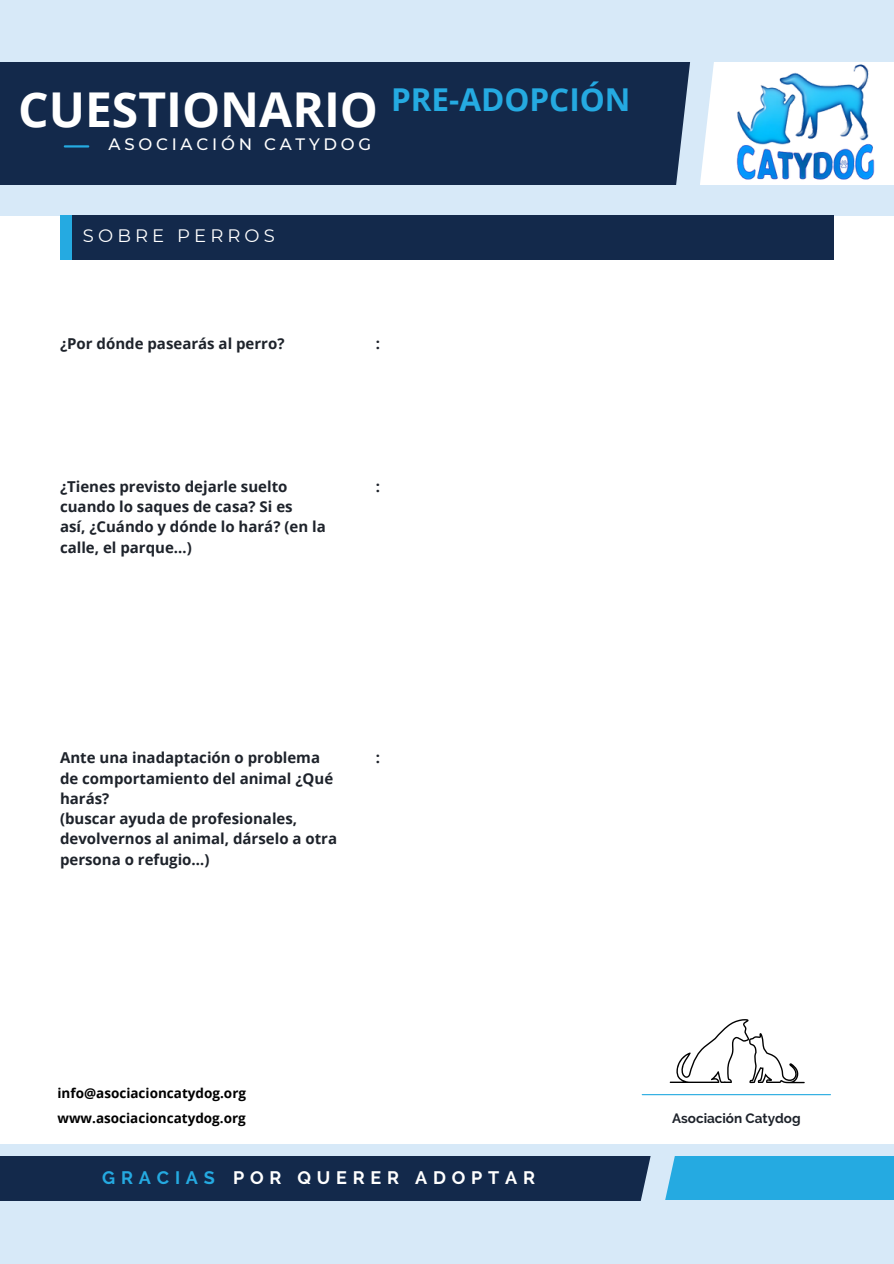
<style>
.page{position:relative;width:894px;height:1264px;background:#fff}
.page>*{position:absolute;margin:0;border:0;box-sizing:border-box;transform-origin:0 0}
.t1{font:700 48px "Open Sans";color:#fff}
.t2{font:700 31.5px "Open Sans";color:#25aae1}
.t3{font:700 18px "Raleway";letter-spacing:.32em;color:#fff}
.t4{font:18px "Montserrat";letter-spacing:.23em;color:#fff}
.t5{font:700 18px "Raleway";letter-spacing:.32em;color:#25aae1}
.t6{font:500 16.5px "Montserrat";letter-spacing:.23em;color:#fff}
.t7{font:700 15px/20.2px "Open Sans";color:#1e232b}
.t8{font:700 13.5px "Open Sans";color:#000}
.t9{font:700 13.5px "Raleway";color:#1e232b}
</style>
<div class="page">
<div style="left:0;top:0;width:893px;height:216px;background:#d7e9f8"></div>
<div style="left:0;top:62px;width:694px;height:123px;background:#13294b"></div>
<hr style="left:65px;top:145px;width:23px;height:2px;background:#25aae1">
<div style="left:0;top:1143px;width:893px;height:120px;background:#d7e9f8"></div>
<div style="left:0;top:1155px;width:656px;height:45px;background:#13294b"></div>
<div style="left:653px;top:1155px;width:240px;height:44px;background:#25aae1"></div>
<hr style="left:642px;top:1094px;width:188px;height:1px;background:#25aae1">
<div style="left:60px;top:216px;width:18px;height:44px;background:#25aae1"></div>
<div style="left:72px;top:216px;width:761px;height:44px;background:#13294b"></div>
<svg style="left:660px;top:62px;width:70px;height:154px"></svg>
<svg style="left:623px;top:1143px;width:68px;height:58px"></svg>
<img style="left:718px;top:62px;width:173px;height:132px">
<svg style="left:669px;top:1019px;width:135px;height:64px"></svg>
<h2 class="t1" style="left:18px;top:76px;width:361px">CUESTIONARIO</h2>
<h3 class="t2" style="left:391px;top:77px;width:241px">PRE-ADOPCIÓN</h3>
<p class="t6" style="left:108px;top:134px;width:264px">ASOCIACIÓN CATYDOG</p>
<p class="t4" style="left:83px;top:225px;width:193px">SOBRE PERROS</p>
<p class="t7" style="left:60px;top:333px;width:226px">¿Por dónde pasearás al perro?</p>
<p class="t7" style="left:375px;top:333px;width:6px">:</p>
<p class="t7" style="left:60px;top:476px;width:229px">¿Tienes previsto dejarle suelto</p>
<p class="t7" style="left:60px;top:496px;width:234px">cuando lo saques de casa? Si es</p>
<p class="t7" style="left:60px;top:516px;width:267px">así, ¿Cuándo y dónde lo hará? (en la calle, el parque…)</p>
<p class="t7" style="left:375px;top:476px;width:6px">:</p>
<p class="t7" style="left:60px;top:747px;width:261px">Ante una inadaptación o problema</p>
<p class="t7" style="left:60px;top:767px;width:274px">de comportamiento del animal ¿Qué harás?</p>
<p class="t7" style="left:60px;top:808px;width:239px">(buscar ayuda de profesionales,</p>
<p class="t7" style="left:60px;top:828px;width:278px">devolvernos al animal, dárselo a otra persona o refugio…)</p>
<p class="t7" style="left:375px;top:747px;width:6px">:</p>
<h4 class="t8" style="left:57px;top:1083px;width:190px">info@asociacioncatydog.org</h4>
<p class="t8" style="left:57px;top:1108px;width:190px">www.asociacioncatydog.org</p>
<p class="t5" style="left:102px;top:1166px;width:114px">GRACIAS</p>
<p class="t3" style="left:233px;top:1166px;width:303px">POR QUERER ADOPTAR</p>
<h1 class="t9" style="left:672px;top:1109px;width:130px">Asociación Catydog</h1>
</div>
